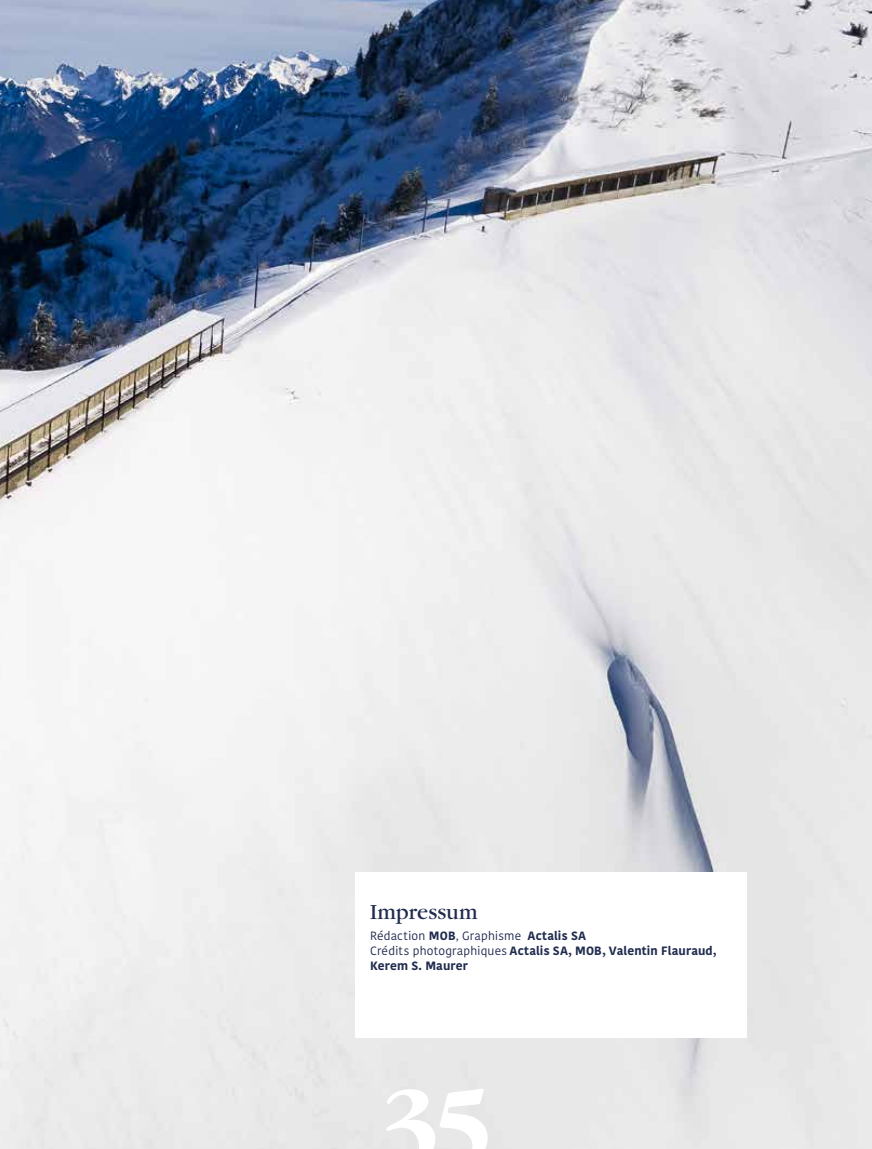
<style>
.page{position:relative;width:872px;height:1149px;background:#fff}
.page>*{position:absolute;margin:0;border:0;box-sizing:border-box;transform-origin:0 0}
.t1{font:700 112.65px "Garamond";color:#fff;scale:.95 1}
.t2{font:22.5px "Garamond";letter-spacing:.005em;color:#202b4f}
.t3{font:700 12px/15px "Kohinoor Bangla";letter-spacing:.01em;color:#202b4f}
.s1{font-weight:400}
</style>
<div class="page">
<img style="left:0;top:0;width:872px;height:1148px">
<div style="left:355px;top:872px;width:391px;height:165px;background:#fff"></div>
<h2 class="t2" style="left:370px;top:900px;width:109px">Impressum</h2>
<p class="t3" style="left:370px;top:927px;width:348px"><span class="s1">Rédaction</span> MOB<span class="s1">, Graphisme</span> Actalis SA<br><span class="s1">Crédits photographiques</span> Actalis SA, MOB, Valentin Flauraud,<br>Kerem S. Maurer</p>
<h1 class="t1" style="left:379px;top:1065px;width:121px">35</h1>
</div>
